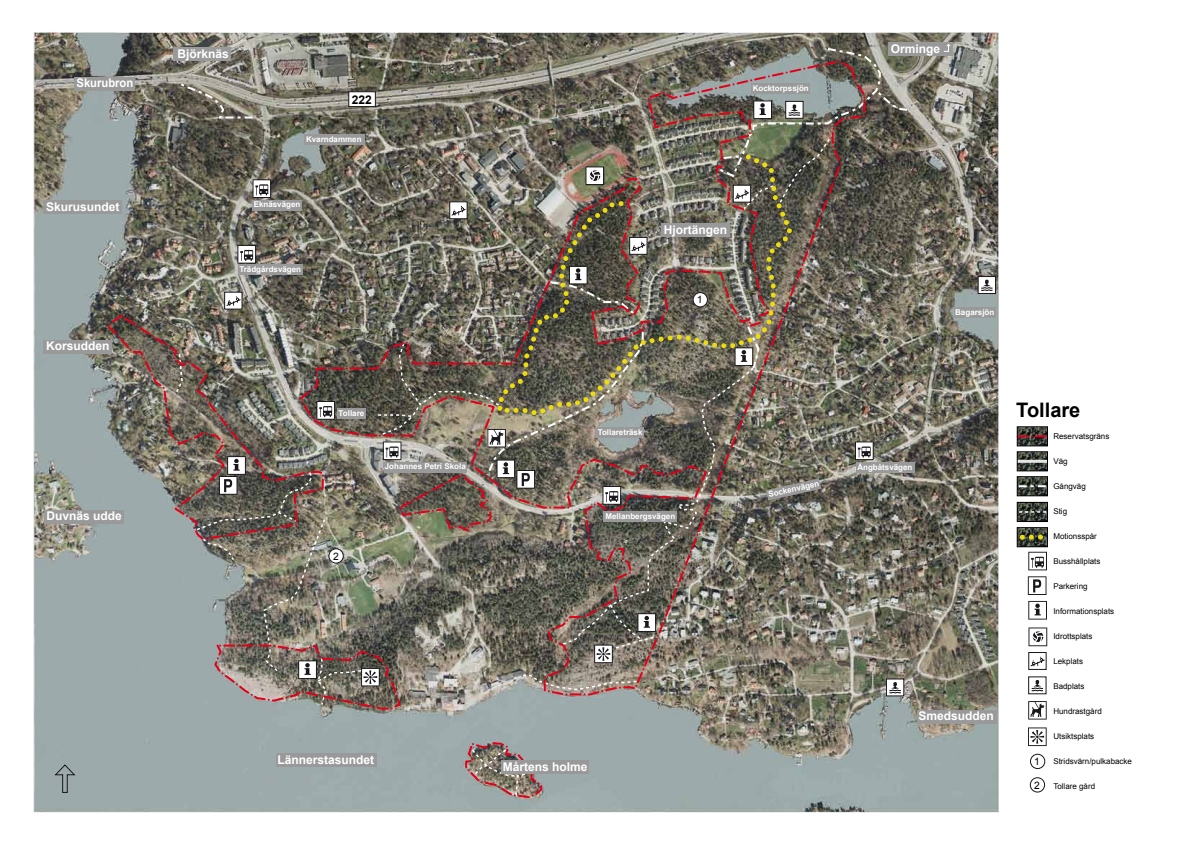
<style>
.page{position:relative;width:1191px;height:842px;background:#fff}
.page>*{position:absolute;margin:0;border:0;box-sizing:border-box;transform-origin:0 0}
.t1{font:700 20px "Arial";color:#000}
.t2{font:700 12px "Arial";color:#fff}
.t3{font:700 12px "Arial";color:#fff;scale:.94 1}
.t4{font:700 12px "Arial";color:#000}
.t5{font:10.3px "Arial";color:#000}
.t6{font:8px "Arial";color:#000}
.t7{font:700 8px "Arial";color:#fff}
</style>
<div class="page">
<img style="left:33px;top:32px;width:1015px;height:781px">
<svg style="left:177px;top:81px;width:77px;height:39px;background:#847f73"></svg>
<img style="left:105px;top:313px;width:192px;height:228px">
<img style="left:464px;top:741px;width:79px;height:58px">
<img style="left:297px;top:59px;width:569px;height:637px">
<div style="left:304px;top:134px;width:60px;height:11px;background:#999"></div>
<div style="left:954px;top:307px;width:41px;height:11px;background:#999"></div>
<div style="left:252px;top:200px;width:50px;height:10px;background:#999"></div>
<div style="left:238px;top:264px;width:64px;height:11px;background:#999"></div>
<div style="left:603px;top:511px;width:74px;height:11px;background:#999"></div>
<svg style="left:766px;top:478px;width:55px;height:22px"></svg>
<div style="left:856px;top:462px;width:58px;height:11px;background:#999"></div>
<div style="left:661px;top:223px;width:68px;height:14px;background:#999"></div>
<div style="left:276px;top:753px;width:100px;height:14px;background:#999"></div>
<div style="left:917px;top:710px;width:79px;height:14px;background:#999"></div>
<div style="left:43px;top:340px;width:69px;height:14px;background:#999"></div>
<div style="left:44px;top:510px;width:80px;height:14px;background:#999"></div>
<div style="left:44px;top:200px;width:78px;height:14px;background:#999"></div>
<div style="left:888px;top:42px;width:64px;height:14px;background:#999"></div>
<svg style="left:944px;top:44px;width:6px;height:8px"></svg>
<div style="left:348px;top:91px;width:28px;height:16px;background:#fff;border:1px solid #1a171c"></div>
<div style="left:501px;top:760px;width:88px;height:14px;background:#999"></div>
<svg style="left:54px;top:763px;width:23px;height:30px"></svg>
<svg style="left:855px;top:441px;width:18px;height:19px"></svg>
<svg style="left:252px;top:179px;width:19px;height:19px"></svg>
<svg style="left:237px;top:245px;width:19px;height:19px"></svg>
<svg style="left:734px;top:324px;width:26px;height:46px"></svg>
<div style="left:977px;top:276px;width:19px;height:18px;background:#fff;border:1px solid #1a171c"></div>
<svg style="left:981px;top:280px;width:11px;height:11px"></svg>
<svg style="left:886px;top:678px;width:18px;height:18px"></svg>
<svg style="left:889px;top:682px;width:11px;height:11px"></svg>
<div style="left:693px;top:293px;width:14px;height:14px;background:#fff;border-radius:50%"></div>
<div style="left:692px;top:292px;width:16px;height:15px;border:1px solid #1a171c;border-radius:50%"></div>
<div style="left:173px;top:48px;width:58px;height:13px;background:#999"></div>
<div style="left:449px;top:201px;width:18px;height:18px;background:#fff;border:1px solid #1a171c"></div>
<svg style="left:451px;top:205px;width:15px;height:12px"></svg>
<div style="left:224px;top:292px;width:18px;height:18px;background:#fff;border:1px solid #1a171c"></div>
<svg style="left:226px;top:296px;width:15px;height:11px"></svg>
<img style="left:195px;top:330px;width:464px;height:381px">
<svg style="left:585px;top:166px;width:19px;height:19px"></svg>
<div style="left:629px;top:237px;width:18px;height:18px;background:#fff;border:1px solid #1a171c"></div>
<svg style="left:630px;top:241px;width:16px;height:11px"></svg>
<img style="left:715px;top:47px;width:194px;height:164px">
<svg style="left:548px;top:266px;width:89px;height:51px;background:#6a5f51"></svg>
<div style="left:75px;top:77px;width:60px;height:13px;background:#999"></div>
<h2 class="t3" style="left:76px;top:75px;width:62px">Skurubron</h2>
<h2 class="t2" style="left:46px;top:199px;width:75px">Skurusundet</h2>
<h2 class="t2" style="left:46px;top:338px;width:65px">Korsudden</h2>
<h2 class="t2" style="left:46px;top:508px;width:77px">Duvnäs udde</h2>
<h2 class="t2" style="left:177px;top:46px;width:53px">Björknäs</h2>
<h2 class="t4" style="left:352px;top:92px;width:22px">222</h2>
<p class="t7" style="left:306px;top:134px;width:57px">Kvarndammen</p>
<p class="t7" style="left:254px;top:199px;width:48px">Eknäsvägen</p>
<p class="t7" style="left:239px;top:264px;width:63px">Trädgårdsvägen</p>
<p class="t7" style="left:339px;top:408px;width:27px">Tollare</p>
<p class="t7" style="left:385px;top:461px;width:82px">Johannes Petri Skola</p>
<p class="t5" style="left:333px;top:549px;width:7px">2</p>
<p class="t7" style="left:752px;top:83px;width:58px">Kocktorpssjön</p>
<h2 class="t2" style="left:663px;top:222px;width:65px">Hjortängen</h2>
<p class="t7" style="left:598px;top:427px;width:46px">Tollareträsk</p>
<p class="t7" style="left:605px;top:511px;width:71px">Mellanbergsvägen</p>
<p class="t7" style="left:767px;top:489px;width:53px;rotate:-13deg">Sockenvägen</p>
<h2 class="t2" style="left:277px;top:752px;width:98px">Lännerstasundet</h2>
<h2 class="t2" style="left:503px;top:759px;width:86px">Mårtens holme</h2>
<h2 class="t2" style="left:890px;top:40px;width:51px">Orminge</h2>
<p class="t7" style="left:955px;top:307px;width:41px">Bagarsjön</p>
<p class="t7" style="left:857px;top:462px;width:57px">Ångbåtsvägen</p>
<h2 class="t2" style="left:918px;top:708px;width:77px">Smedsudden</h2>
<h1 class="t1" style="left:1016px;top:397px;width:66px">Tollare</h1>
<p class="t5" style="left:1034px;top:755px;width:7px">1</p>
<p class="t5" style="left:1034px;top:778px;width:7px">2</p>
<p class="t6" style="left:1053px;top:431px;width:58px">Reservatsgräns</p>
<p class="t6" style="left:1053px;top:456px;width:16px">Väg</p>
<p class="t6" style="left:1053px;top:481px;width:34px">Gångväg</p>
<p class="t6" style="left:1053px;top:506px;width:15px">Stig</p>
<p class="t6" style="left:1053px;top:531px;width:45px">Motionsspår</p>
<p class="t6" style="left:1053px;top:556px;width:49px">Busshållplats</p>
<p class="t6" style="left:1053px;top:581px;width:36px">Parkering</p>
<p class="t6" style="left:1053px;top:606px;width:62px">Informationsplats</p>
<p class="t6" style="left:1053px;top:631px;width:41px">Idrottsplats</p>
<p class="t6" style="left:1053px;top:656px;width:31px">Lekplats</p>
<p class="t6" style="left:1053px;top:681px;width:33px">Badplats</p>
<p class="t6" style="left:1053px;top:706px;width:50px">Hundrastgård</p>
<p class="t6" style="left:1053px;top:731px;width:42px">Utsiktsplats</p>
<p class="t6" style="left:1053px;top:756px;width:80px">Stridsvärn/pulkabacke</p>
<p class="t6" style="left:1053px;top:781px;width:43px">Tollare gård</p>
</div>
